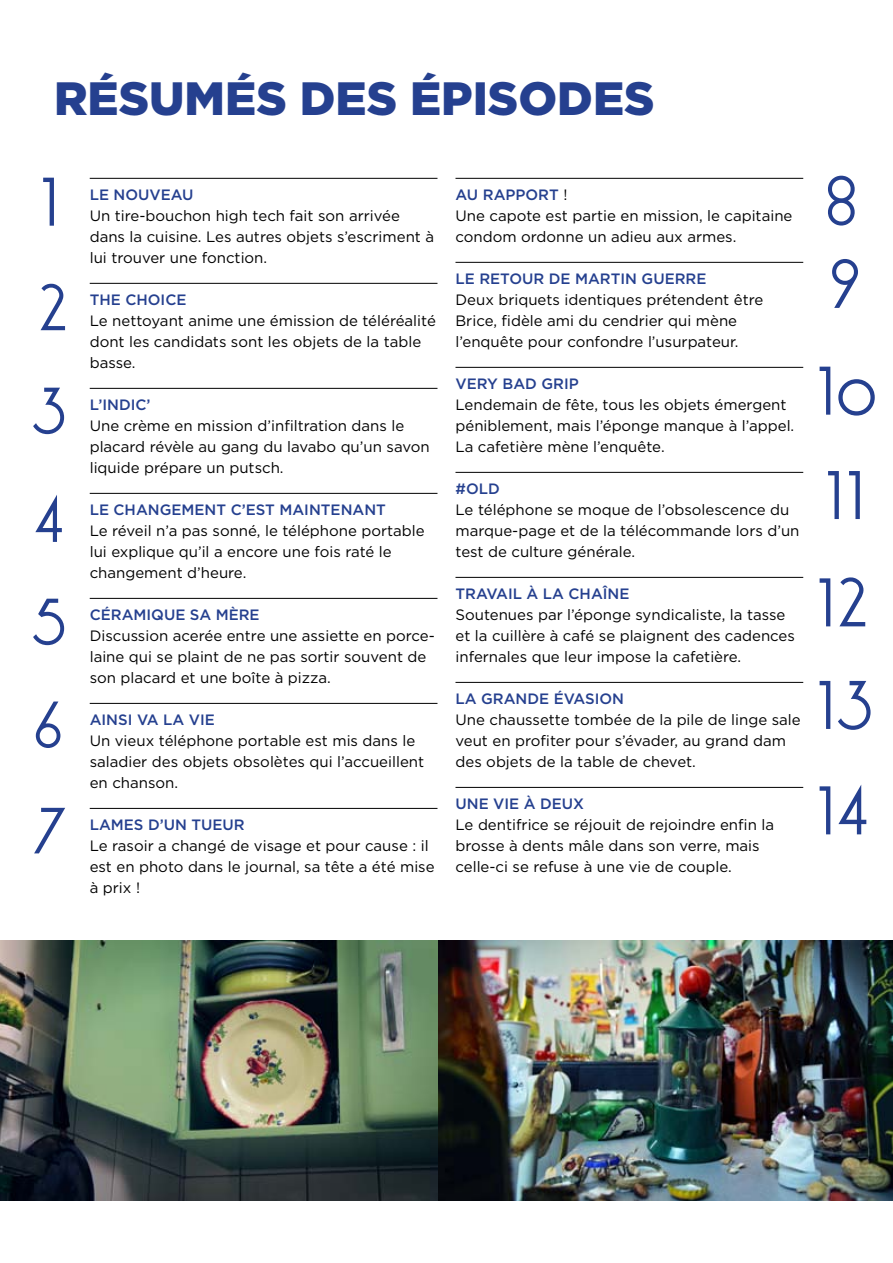
<style>
.page{position:relative;width:893px;height:1263px;background:#fff}
.page>*{position:absolute;margin:0;border:0;box-sizing:border-box;transform-origin:0 0}
.t1{font:65.7px/104.9px "Oksana MOD";letter-spacing:-.025em;color:#25408f}
.t2{font:62.4px/103.8px "Oksana MOD";color:#25408f}
.t3{font:900 46.65px "Gotham";color:#25408f}
.t4{font:15px/21px "Gotham";color:#000}
.t5{font:500 15px "Gotham";color:#25408f}
.s1{font-weight:500;color:#25408f}
</style>
<div class="page">
<hr style="left:90px;top:178px;width:347px;height:1px;background:#000">
<hr style="left:90px;top:283px;width:347px;height:1px;background:#000">
<hr style="left:90px;top:388px;width:347px;height:1px;background:#000">
<hr style="left:90px;top:493px;width:347px;height:1px;background:#000">
<hr style="left:90px;top:598px;width:347px;height:1px;background:#000">
<hr style="left:90px;top:703px;width:347px;height:1px;background:#000">
<hr style="left:90px;top:808px;width:347px;height:1px;background:#000">
<hr style="left:455px;top:178px;width:348px;height:1px;background:#000">
<hr style="left:455px;top:262px;width:348px;height:1px;background:#000">
<hr style="left:455px;top:367px;width:348px;height:1px;background:#000">
<hr style="left:455px;top:472px;width:348px;height:1px;background:#000">
<hr style="left:455px;top:577px;width:348px;height:1px;background:#000">
<hr style="left:455px;top:682px;width:348px;height:1px;background:#000">
<hr style="left:455px;top:787px;width:348px;height:1px;background:#000">
<img style="left:0;top:941px;width:893px;height:259px">
<h3 class="t3" style="left:54px;top:66px;width:602px">RÉSUMÉS DES ÉPISODES</h3>
<h1 class="t1" style="left:39px;top:148px;width:22px">1</h1>
<h1 class="t1" style="left:822px;top:158px;width:43px;line-height:83.2px">8<br>9</h1>
<p class="t5" style="left:90px;top:185px;width:105px">LE NOUVEAU</p>
<p class="t4" style="left:90px;top:205px;width:346px">Un tire-bouchon high tech fait son arrivée dans la cuisine. Les autres objets s’escriment à lui trouver une fonction.</p>
<p class="t5" style="left:90px;top:290px;width:98px">THE CHOICE</p>
<p class="t4" style="left:90px;top:310px;width:348px">Le nettoyant anime une émission de téléréalité dont les candidats sont les objets de la table basse.</p>
<p class="t5" style="left:90px;top:395px;width:62px">L’INDIC’</p>
<p class="t4" style="left:90px;top:415px;width:341px">Une crème en mission d’infiltration dans le placard révèle au gang du lavabo qu’un savon liquide prépare un putsch.</p>
<p class="t5" style="left:90px;top:500px;width:298px">LE CHANGEMENT C’EST MAINTENANT</p>
<p class="t4" style="left:90px;top:520px;width:336px">Le réveil n’a pas sonné, le téléphone portable lui explique qu’il a encore une fois raté le changement d’heure.</p>
<p class="t5" style="left:90px;top:605px;width:171px">CÉRAMIQUE SA MÈRE</p>
<p class="t4" style="left:90px;top:625px;width:347px">D iscussion acerée entre une assiette en porce&shy;laine qui se plaint de ne pas sortir souvent de son placard et une boîte à pizza.</p>
<p class="t5" style="left:90px;top:710px;width:127px">AINSI VA LA VIE</p>
<p class="t4" style="left:90px;top:730px;width:336px">Un vieux téléphone portable est mis dans le saladier des objets obsolètes qui l’accueillent en chanson.</p>
<p class="t5" style="left:90px;top:815px;width:157px">LAMES D’UN TUEUR</p>
<p class="t4" style="left:90px;top:835px;width:346px">Le rasoir a changé de visage et pour cause : il est en photo dans le journal, sa tête a été mise à prix !</p>
<p class="t4" style="left:455px;top:184px;width:338px"><span class="s1">AU RAPPORT</span> !<br>Une capote est partie en mission, le capitaine condom ordonne un adieu aux armes.</p>
<p class="t5" style="left:455px;top:269px;width:253px">LE RETOUR DE MARTIN GUERRE</p>
<p class="t4" style="left:455px;top:289px;width:309px">Deux briquets identiques prétendent être<br>Brice, fidèle ami du cendrier qui mène l’enquête pour confondre l’usurpateur.</p>
<p class="t5" style="left:455px;top:374px;width:123px">VERY BAD GRIP</p>
<p class="t4" style="left:455px;top:394px;width:340px">Lendemain de fête, tous les objets émergent péniblement, mais l’éponge manque à l’appel.<br>La cafetière mène l’enquête.</p>
<p class="t5" style="left:455px;top:479px;width:46px">#OLD</p>
<p class="t4" style="left:455px;top:499px;width:345px">Le téléphone se moque de l’obsolescence du marque-page et de la télécommande lors d’un test de culture générale.</p>
<p class="t5" style="left:455px;top:584px;width:176px">TRAVAIL À LA CHAÎNE</p>
<p class="t4" style="left:455px;top:604px;width:341px">Soutenues par l’éponge syndicaliste, la tasse et la cuillère à café se plaignent des cadences infernales que leur impose la cafetière.</p>
<p class="t5" style="left:455px;top:689px;width:170px">LA GRANDE ÉVASION</p>
<p class="t4" style="left:455px;top:709px;width:347px">Une chaussette tombée de la pile de linge sale veut en profiter pour s’évader, au grand dam des objets de la table de chevet.</p>
<p class="t5" style="left:455px;top:794px;width:130px">UNE VIE À DEUX</p>
<p class="t4" style="left:455px;top:814px;width:320px">Le dentifrice se réjouit de rejoindre enfin la brosse à dents mâle dans son verre, mais celle-ci se refuse à une vie de couple.</p>
<h2 class="t2" style="left:30px;top:255px;width:41px;line-height:103.1px">2<br>3</h2>
<h1 class="t1" style="left:816px;top:337px;width:62px">10<br>11<br>12<br>13<br>14</h1>
<h2 class="t2" style="left:30px;top:466px;width:39px;text-align:justify">4<br>5<br>6<br>7</h2>
</div>
